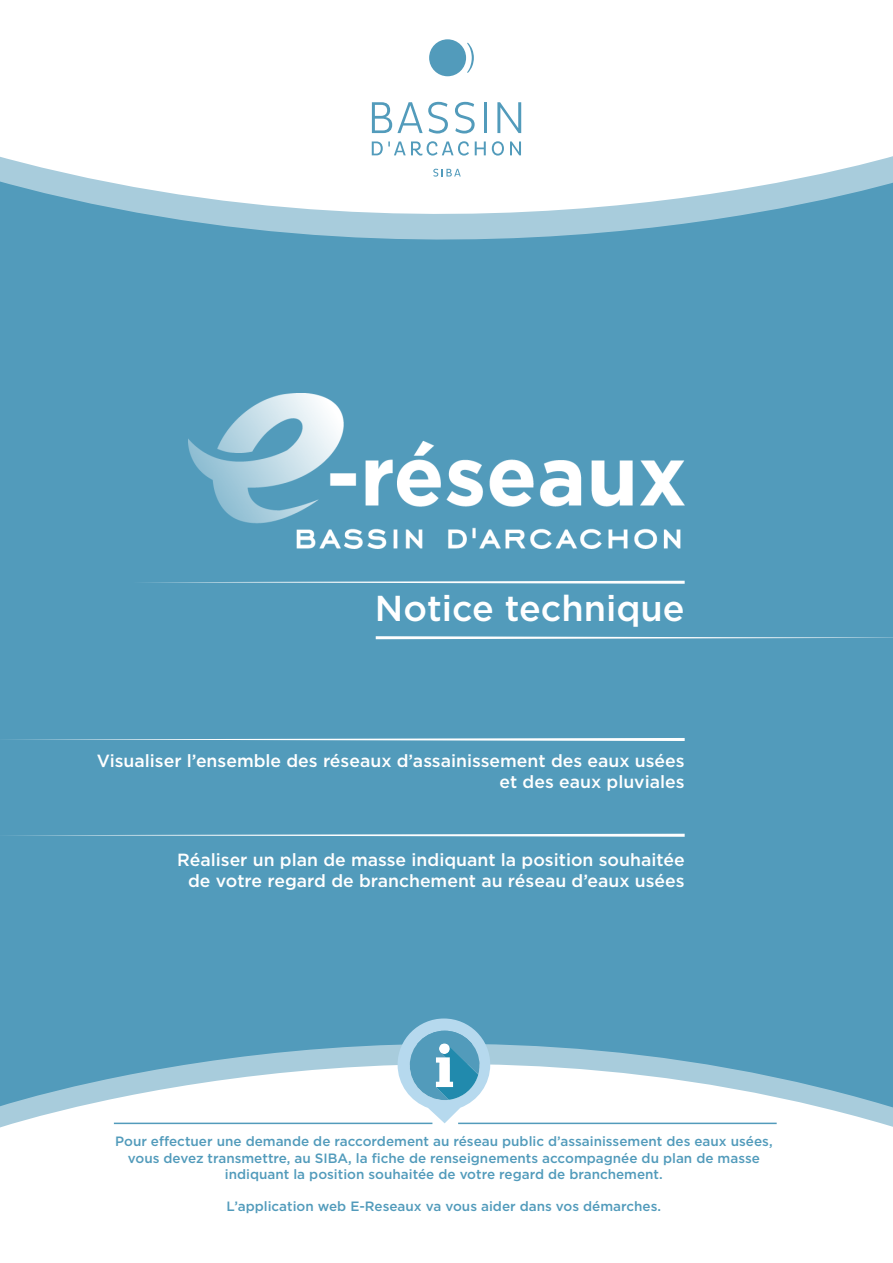
<style>
.page{position:relative;width:893px;height:1263px;background:#fff}
.page>*{position:absolute;margin:0;border:0;box-sizing:border-box;transform-origin:0 0}
.t1{font:500 36px "Gotham";color:#fff}
.t2{font:500 17.55px/21.1px "Gotham";color:#fff;text-align:right}
.t3{font:500 13.5px/16.2px "Gotham";color:#529bbb;text-align:center}
</style>
<div class="page">
<div style="left:0;top:0;width:893px;height:1147px;background:#529bbb"></div>
<svg style="left:0;top:1044px;width:893px;height:103px;fill:#fff"></svg>
<img style="left:188px;top:394px;width:497px;height:154px">
<svg style="left:376px;top:636px;width:517px;height:3px"></svg>
<svg style="left:143px;top:581px;width:542px;height:3px"></svg>
<svg style="left:7px;top:738px;width:678px;height:3px"></svg>
<svg style="left:8px;top:834px;width:677px;height:3px"></svg>
<svg style="left:0;top:0;width:893px;height:240px;fill:#fff"></svg>
<svg style="left:398px;top:1018px;width:92px;height:105px"></svg>
<hr style="left:114px;top:1122px;width:318px;height:2px;background:#529bbb">
<hr style="left:458px;top:1122px;width:319px;height:2px;background:#529bbb">
<svg style="left:372px;top:102px;width:76px;height:32px"></svg>
<svg style="left:455px;top:102px;width:20px;height:32px"></svg>
<hr style="left:484px;top:102px;width:3px;height:31px;background:#529bbb">
<svg style="left:497px;top:102px;width:24px;height:31px"></svg>
<svg style="left:433px;top:169px;width:28px;height:8px"></svg>
<svg style="left:372px;top:141px;width:97px;height:15px"></svg>
<svg style="left:475px;top:141px;width:11px;height:14px"></svg>
<svg style="left:492px;top:141px;width:12px;height:15px"></svg>
<svg style="left:510px;top:141px;width:11px;height:14px"></svg>
<svg style="left:467px;top:43px;width:7px;height:30px"></svg>
<div style="left:429px;top:39px;width:37px;height:37px;background:#529bbb;border-radius:50%"></div>
<h1 class="t1" style="left:375px;top:585px;width:311px">Notice technique</h1>
<p class="t2" style="left:97px;top:750px;width:589px">Visualiser l’ensemble des réseaux d’assainissement des eaux usées et des eaux pluviales</p>
<p class="t2" style="left:177px;top:849px;width:509px">Réaliser un plan de masse indiquant la position souhaitée de votre regard de branchement au réseau d’eaux usées</p>
<p class="t3" style="left:115px;top:1133px;width:659px">Pour effectuer une demande de raccordement au réseau public d’assainissement des eaux usées, vous devez transmettre, au SIBA, la fiche de renseignements accompagnée du plan de masse indiquant la position souhaitée de votre regard de branchement.</p>
<p class="t3" style="left:227px;top:1198px;width:436px">L’application web E-Reseaux va vous aider dans vos démarches.</p>
</div>
